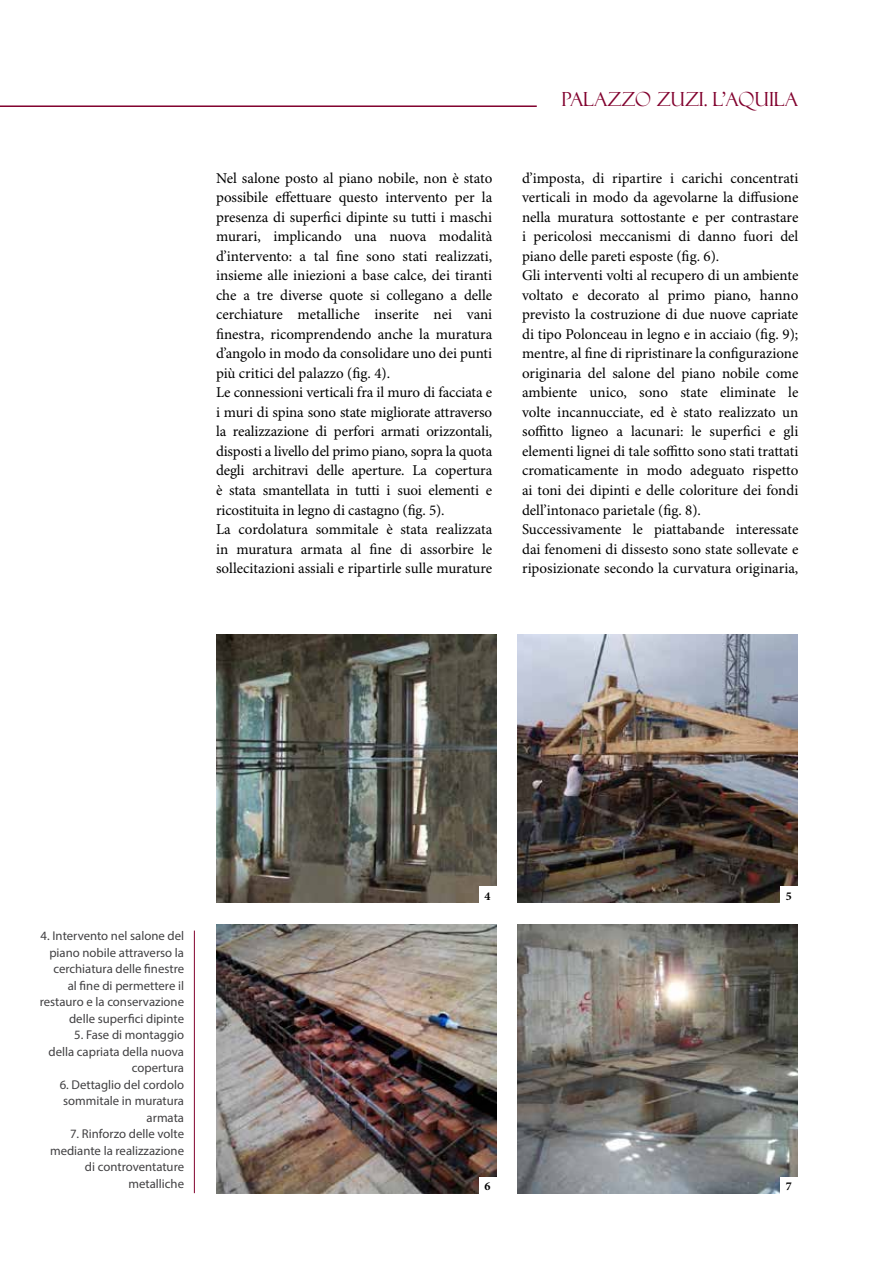
<style>
.page{position:relative;width:893px;height:1263px;background:#fff}
.page>*{position:absolute;margin:0;border:0;box-sizing:border-box;transform-origin:0 0}
.t1{font:19.5px "Felix Titling";color:#81002d}
.t2{font:15px/19.5px "Minion Pro";letter-spacing:-.005em;color:#000}
.t3{font:12.75px/16.5px "Myriad Pro";color:#414042;text-align:right}
.t4{font:700 12px "Minion Pro";color:#000}
</style>
<div class="page">
<img style="left:216px;top:924px;width:280px;height:269px">
<img style="left:216px;top:635px;width:280px;height:267px">
<img style="left:517px;top:634px;width:280px;height:268px">
<img style="left:517px;top:924px;width:280px;height:269px">
<hr style="left:0;top:105px;width:537px;height:2px;background:#81002d">
<hr style="left:194px;top:930px;width:1px;height:263px;background:#81002d">
<div style="left:479px;top:887px;width:17px;height:17px;background:#fff"></div>
<div style="left:479px;top:1177px;width:17px;height:17px;background:#fff"></div>
<div style="left:780px;top:887px;width:17px;height:17px;background:#fff"></div>
<div style="left:780px;top:1177px;width:17px;height:17px;background:#fff"></div>
<h1 class="t1" style="left:561px;top:88px;width:238px">PALAZZO ZUZI. L’AQUILA</h1>
<p class="t2" style="left:216px;top:169px;width:278px">Nel salone posto al piano nobile, non è stato possibile effettuare questo intervento per la presenza di superfici dipinte su tutti i maschi murari, implicando una nuova modalità d’intervento: a tal fine sono stati realizzati, insieme alle iniezioni a base calce, dei tiranti che a tre diverse quote si collegano a delle cerchiature metalliche inserite nei vani finestra, ricomprendendo anche la muratura d’angolo in modo da consolidare uno dei punti più critici del palazzo (fig. 4).<br>Le connessioni verticali fra il muro di facciata e i muri di spina sono state migliorate attraverso la realizzazione di perfori armati orizzontali, disposti a livello del primo piano, sopra la quota degli architravi delle aperture. La copertura è stata smantellata in tutti i suoi elementi e ricostituita in legno di castagno (fig. 5).<br>La cordolatura sommitale è stata realizzata in muratura armata al fine di assorbire le sollecitazioni assiali e ripartirle sulle murature</p>
<p class="t2" style="left:522px;top:169px;width:278px">d’imposta, di ripartire i carichi concentrati verticali in modo da agevolarne la diffusione nella muratura sottostante e per contrastare i pericolosi meccanismi di danno fuori del piano delle pareti esposte (fig. 6).<br>Gli interventi volti al recupero di un ambiente voltato e decorato al primo piano, hanno previsto la costruzione di due nuove capriate di tipo Polonceau in legno e in acciaio (fig. 9); mentre, al fine di ripristinare la configurazione originaria del salone del piano nobile come ambiente unico, sono state eliminate le volte incannucciate, ed è stato realizzato un soffitto ligneo a lacunari: le superfici e gli elementi lignei di tale soffitto sono stati trattati cromaticamente in modo adeguato rispetto ai toni dei dipinti e delle coloriture dei fondi dell’intonaco parietale (fig. 8).<br>Successivamente le piattabande interessate dai fenomeni di dissesto sono state sollevate e riposizionate secondo la curvatura originaria,</p>
<p class="t3" style="left:40px;top:927px;width:146px">4. Intervento nel salone del piano nobile attraverso la cerchiatura delle finestre<br>al fine di permettere il restauro e la conservazione delle superfici dipinte</p>
<p class="t3" style="left:48px;top:1026px;width:137px">5. Fase di montaggio della capriata della nuova copertura</p>
<p class="t3" style="left:60px;top:1076px;width:126px">6. Dettaglio del cordolo sommitale in muratura armata</p>
<p class="t3" style="left:50px;top:1125px;width:135px">7. Rinforzo delle volte mediante la realizzazione di controventature metalliche</p>
<p class="t4" style="left:484px;top:887px;width:7px">4</p>
<p class="t4" style="left:484px;top:1178px;width:7px">6</p>
<p class="t4" style="left:786px;top:887px;width:7px">5</p>
<p class="t4" style="left:786px;top:1178px;width:7px">7</p>
</div>
